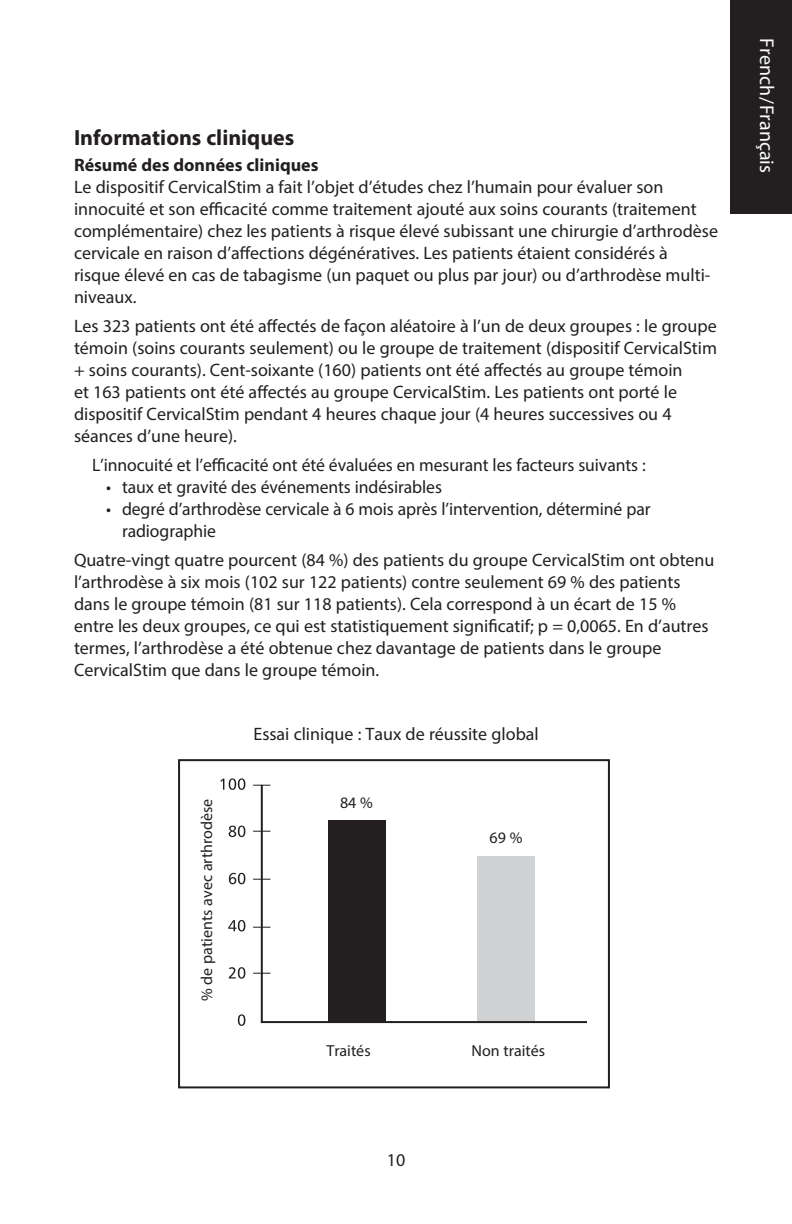
<style>
.page{position:relative;width:792px;height:1224px;background:#fff}
.page>*{position:absolute;margin:0;border:0;box-sizing:border-box;transform-origin:0 0}
.t1{font:700 22px "Myriad Pro";color:#231f20}
.Callout_CTR{font:20px "Myriad Pro";color:#fff}
.Body1_SA{font:18px/22px "Myriad Pro";color:#231f20}
.Body1{font:18px/22px "Myriad Pro";color:#231f20}
.Body1_indented{font:18px "Myriad Pro";letter-spacing:-.005em;color:#231f20}
.Art_name1{font:18px "Myriad Pro";color:#231f20}
.t2{font:700 18px "Myriad Pro";color:#231f20}
.Callout{font:16px "Myriad Pro";color:#231f20}
.Callout2{font:16px "Myriad Pro";color:#231f20}
</style>
<div class="page">
<div style="left:178px;top:759px;width:432px;height:329px;border:2px solid #231f20"></div>
<div style="left:328px;top:820px;width:57px;height:202px;background:#231f20"></div>
<div style="left:477px;top:856px;width:58px;height:166px;background:#d1d2d4"></div>
<hr style="left:261px;top:1021px;width:326px;height:2px;background:#231f20">
<hr style="left:261px;top:785px;width:2px;height:238px;background:#231f20">
<svg style="left:220px;top:778px;width:25px;height:12px"></svg>
<svg style="left:229px;top:826px;width:16px;height:11px"></svg>
<svg style="left:229px;top:873px;width:16px;height:11px"></svg>
<svg style="left:228px;top:920px;width:17px;height:12px"></svg>
<svg style="left:229px;top:967px;width:16px;height:12px"></svg>
<svg style="left:238px;top:1014px;width:7px;height:12px"></svg>
<svg style="left:253px;top:785px;width:17px;height:1px"></svg>
<svg style="left:253px;top:831px;width:17px;height:1px"></svg>
<svg style="left:253px;top:879px;width:17px;height:1px"></svg>
<svg style="left:253px;top:927px;width:17px;height:1px"></svg>
<svg style="left:253px;top:973px;width:17px;height:1px"></svg>
<div style="left:730px;top:0;width:62px;height:213px;background:#231f20"></div>
<h5 class="t1" style="left:74px;top:123px;width:222px">Informations cliniques</h5>
<h4 class="t2" style="left:74px;top:153px;width:246px">Résumé des données cliniques</h4>
<p class="Body1" style="left:74px;top:176px;width:646px">Le dispositif CervicalStim a fait l’objet d’études chez l’humain pour évaluer son innocuité et son efficacité comme traitement ajouté aux soins courants (traitement complémentaire) chez les patients à risque élevé subissant une chirurgie d’arthrodèse cervicale en raison d’affections dégénératives. Les patients étaient considérés à risque élevé en cas de tabagisme (un paquet ou plus par jour) ou d’arthrodèse multi&shy;niveaux.</p>
<p class="Body1_SA" style="left:74px;top:315px;width:645px">Les 323 patients ont été affectés de façon aléatoire à l’un de deux groupes : le groupe témoin (soins courants seulement) ou le groupe de traitement (dispositif CervicalStim + soins courants). Cent-soixante (160) patients ont été affectés au groupe témoin<br>et 163 patients ont été affectés au groupe CervicalStim. Les patients ont porté le dispositif CervicalStim pendant 4 heures chaque jour (4 heures successives ou 4 séances d’une heure).</p>
<p class="Body1_indented" style="left:92px;top:454px;width:555px">L’innocuité et l’efficacité ont été évaluées en mesurant les facteurs suivants :</p>
<p class="Body1_SA" style="left:106px;top:476px;width:338px">• taux et gravité des événements indésirables</p>
<p class="Body1_SA" style="left:122px;top:498px;width:530px;text-indent:-16px">• degré d’arthrodèse cervicale à 6 mois après l’intervention, déterminé par radiographie</p>
<p class="Body1_SA" style="left:74px;top:549px;width:642px">Quatre-vingt quatre pourcent (84 %) des patients du groupe CervicalStim ont obtenu l’arthrodèse à six mois (102 sur 122 patients) contre seulement 69 % des patients dans le groupe témoin (81 sur 118 patients). Cela correspond à un écart de 15 % entre les deux groupes, ce qui est statistiquement significatif; p = 0,0065. En d’autres termes, l’arthrodèse a été obtenue chez davantage de patients dans le groupe CervicalStim que dans le groupe témoin.</p>
<p class="Callout" style="left:197px;top:1001px;width:204px;rotate:-90deg">% de patients avec arthrodèse</p>
<p class="Art_name1" style="left:253px;top:723px;width:287px">Essai clinique : Taux de réussite global</p>
<p class="Callout" style="left:340px;top:793px;width:34px">84 %</p>
<p class="Callout" style="left:490px;top:828px;width:34px">69 %</p>
<p class="Callout2" style="left:326px;top:1041px;width:46px">Traités</p>
<p class="Callout2" style="left:472px;top:1041px;width:75px">Non traités</p>
<p class="Callout_CTR" style="left:779px;top:38px;width:136px;rotate:90deg">French/Français</p>
<p class="Body1_SA" style="left:387px;top:1148px;width:20px">10</p>
</div>
